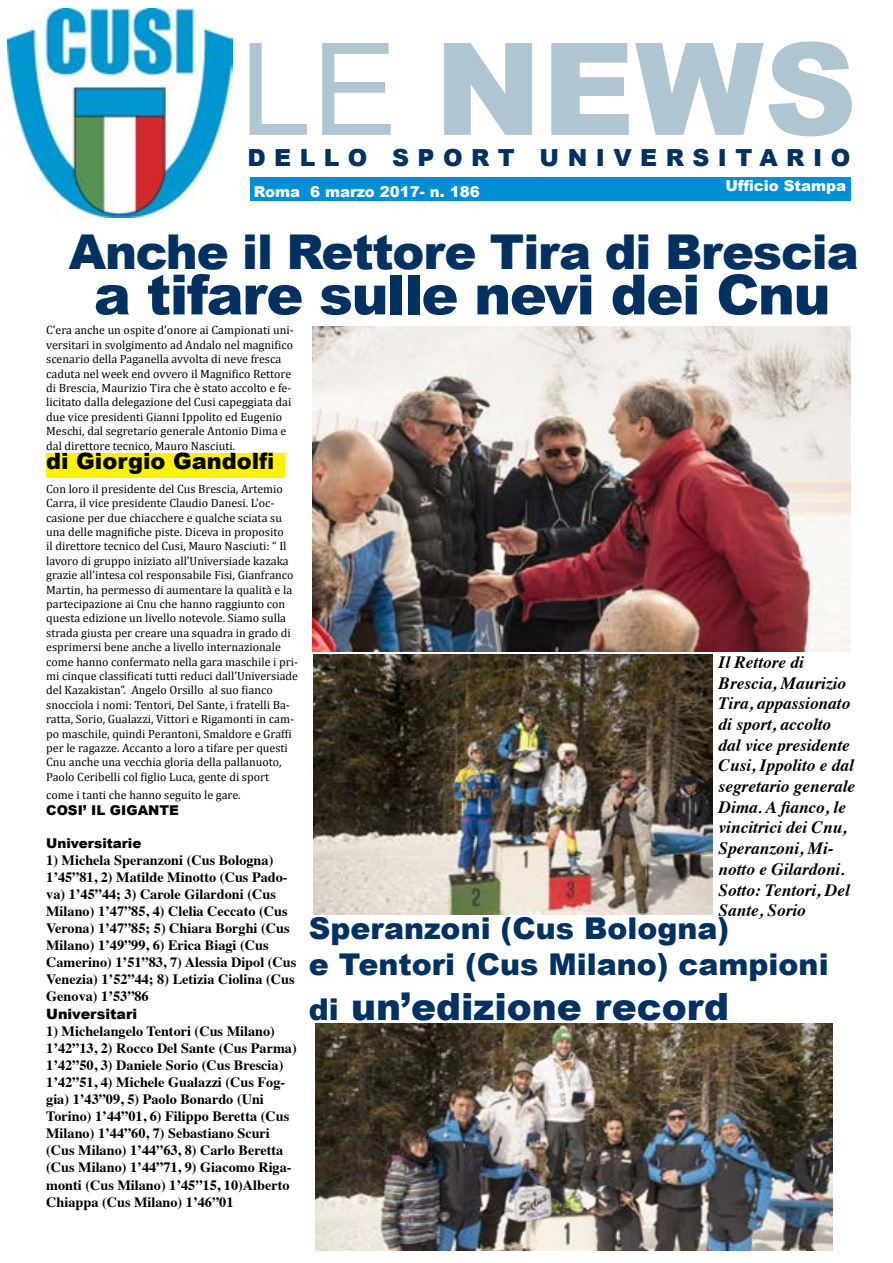
<style>
.page{position:relative;width:893px;height:1263px;background:#fff}
.page>*{position:absolute;margin:0;border:0;box-sizing:border-box;transform-origin:0 0}
.t1{font:900 128.25px "Arial";color:#afc6d2}
.t2{font:900 55.5px "Arial";letter-spacing:-.025em;color:#003161}
.t3{font:900 48px "Arial";letter-spacing:-.025em;color:#003161}
.t4{font:900 37.5px "Arial";color:#003161}
.t5{font:900 30px/36px "Arial";color:#003161}
.t6{font:900 23.55px "Arial";letter-spacing:.36em;color:#003161}
.t7{font:900 22.5px "Arial";color:#000}
.t8{font:italic 700 17.25px/20.7px "Times";color:#000}
.t9{font:900 15px "Arial";color:#fff}
.t10{font:700 14.25px/17.1px "Times";color:#000}
.t11{font:900 14.25px "Arial";color:#000}
.t12{font:900 13.5px "Arial";color:#000}
.t13{font:12px/14.4px "Cambria";color:#000}
.s1{font-weight:400}
.s2{font-size:30px}
</style>
<div class="page">
<div style="left:250px;top:178px;width:600px;height:23px;background:#008fd5"></div>
<img style="left:7px;top:9px;width:226px;height:209px">
<img style="left:313px;top:326px;width:537px;height:325px">
<img style="left:313px;top:655px;width:399px;height:259px">
<div style="left:46px;top:453px;width:238px;height:24px;background:#fff200"></div>
<img style="left:315px;top:1023px;width:517px;height:228px">
<h1 class="t1" style="left:240px;top:-4px;width:618px"><span class="s1">LE</span> NEWS</h1>
<h3 class="t6" style="left:247px;top:140px;width:604px">DELLO SPORT UNIVERSITARIO</h3>
<p class="t9" style="left:254px;top:181px;width:228px">Roma 6 marzo 2017- n. 186</p>
<p class="t9" style="left:725px;top:175px;width:122px">Ufficio Stampa</p>
<h3 class="t3" style="left:69px;top:217px;width:791px">Anche il Rettore Tira di Brescia</h3>
<h2 class="t2" style="left:94px;top:254px;width:738px">a tifare sulle nevi dei Cnu</h2>
<p class="t13" style="left:46px;top:323px;width:249px">C’era anche un ospite d’onore ai Campionati uni&shy;versitari in svolgimento ad Andalo nel magnifico scenario della Paganella avvolta di neve fresca caduta nel week end ovvero il Magnifico Rettore di Brescia, Maurizio Tira che è stato accolto e fe&shy;licitato dalla delegazione del Cusi capeggiata dai due vice presidenti Gianni Ippolito ed Eugenio Meschi, dal segretario generale Antonio Dima e dal direttore tecnico, Mauro Nasciuti.</p>
<p class="t13" style="left:46px;top:481px;width:253px">Con loro il presidente del Cus Brescia, Artemio Carra, il vice presidente Claudio Danesi. L’oc&shy;casione per due chiacchere e qualche sciata su una delle magnifiche piste. Diceva in proposito<br>il direttore tecnico del Cusi, Mauro Nasciuti: “ Il lavoro di gruppo iniziato all’Universiade kazaka grazie all’intesa col responsabile Fisi, Gianfranco Martin, ha permesso di aumentare la qualità e la partecipazione ai Cnu che hanno raggiunto con questa edizione un livello notevole. Siamo sulla strada giusta per creare una squadra in grado di esprimersi bene anche a livello internazionale come hanno confermato nella gara maschile i pri&shy;mi cinque classificati tutti reduci dall’Universiade del Kazakistan”. Angelo Orsillo al suo fianco snocciola i nomi: Tentori, Del Sante, i fratelli Ba&shy;ratta, Sorio, Gualazzi, Vittori e Rigamonti in cam&shy;po maschile, quindi Perantoni, Smaldore e Graffi per le ragazze. Accanto a loro a tifare per questi Cnu anche una vecchia gloria della pallanuoto, Paolo Ceribelli col figlio Luca, gente di sport</p>
<p class="t13" style="left:46px;top:787px;width:196px">come i tanti che hanno seguito le gare.</p>
<p class="t12" style="left:46px;top:800px;width:134px">COSI’ IL GIGANTE</p>
<p class="t12" style="left:46px;top:833px;width:97px">Universitarie</p>
<p class="t10" style="left:46px;top:850px;width:252px">1) Michela Speranzoni (Cus Bologna)<br>1’45”81, 2) Matilde Minotto (Cus Pado&shy;va) 1’45”44; 3) Carole Gilardoni (Cus Milano) 1’47”85, 4) Clelia Ceccato (Cus Verona) 1’47”85; 5) Chiara Borghi (Cus Milano) 1’49”99, 6) Erica Biagi (Cus Camerino) 1’51”83, 7) Alessia Dipol (Cus Venezia) 1’52”44; 8) Letizia Ciolina (Cus Genova) 1’53”86</p>
<p class="t11" style="left:46px;top:1003px;width:92px">Universitari</p>
<p class="t10" style="left:46px;top:1021px;width:252px">1) Michelangelo Tentori (Cus Milano)<br>1’42”13, 2) Rocco Del Sante (Cus Parma)<br>1’42”50, 3) Daniele Sorio (Cus Brescia)<br>1’42”51, 4) Michele Gualazzi (Cus Fog&shy;gia) 1’43”09, 5) Paolo Bonardo (Uni Torino) 1’44”01, 6) Filippo Beretta (Cus Milano) 1’44”60, 7) Sebastiano Scuri (Cus Milano) 1’44”63, 8) Carlo Beretta (Cus Milano) 1’44”71, 9) Giacomo Riga&shy;monti (Cus Milano) 1’45”15, 10)Alberto Chiappa (Cus Milano) 1’46”01</p>
<h3 class="t7" style="left:46px;top:444px;width:230px">di Giorgio Gandolfi</h3>
<p class="t8" style="left:719px;top:650px;width:138px">Il Rettore di<br>Brescia, Maurizio<br>Tira, appassionato di sport, accolto dal vice presidente<br>Cusi, Ippolito e dal segretario generale<br>Dima. A fianco, le vincitrici dei Cnu,<br>Speranzoni, Mi&shy;notto e Gilardoni.<br>Sotto: Tentori, Del<br>Sante, Sorio</p>
<h3 class="t5" style="left:309px;top:909px;width:521px">Speranzoni (Cus Bologna)<br>e Tentori (Cus Milano) campioni</h3>
<h3 class="t4" style="left:309px;top:979px;width:422px"><span class="s2">di</span> un’edizione record</h3>
</div>
